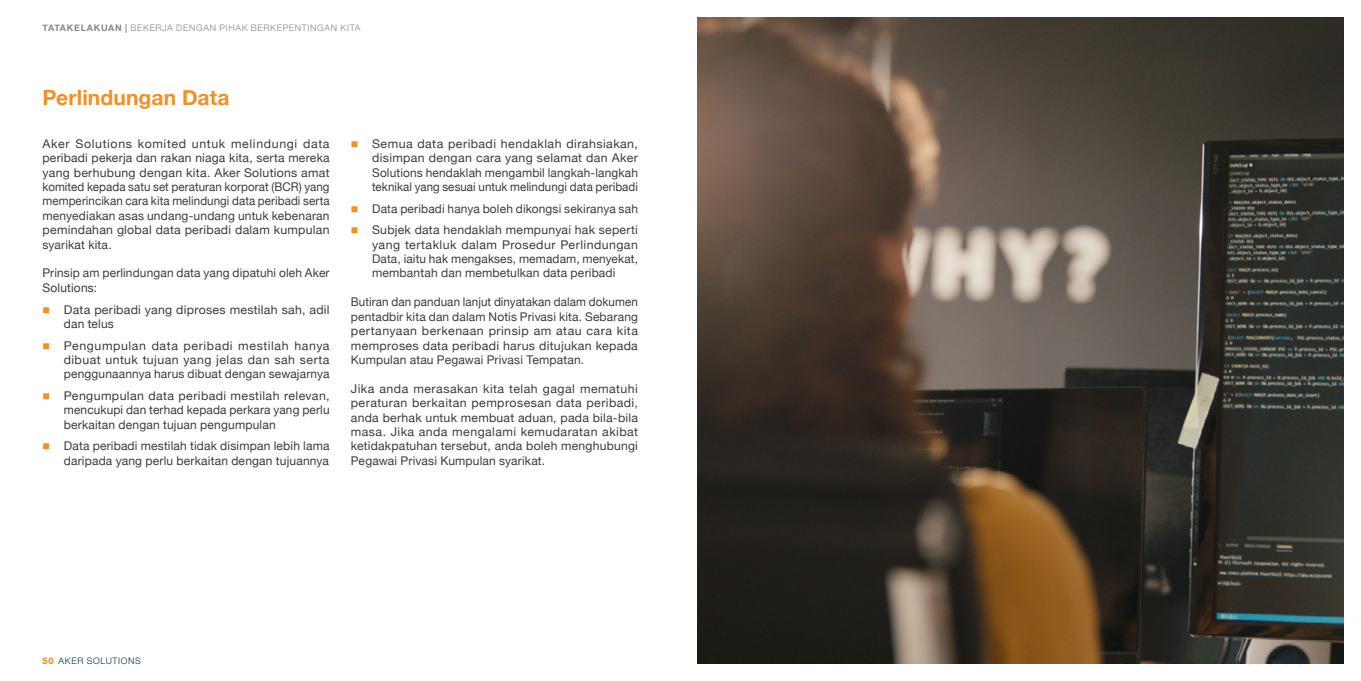
<style>
.page{position:relative;width:1361px;height:681px;background:#fff}
.page>*{position:absolute;margin:0;border:0;box-sizing:border-box;transform-origin:0 0}
.t1{font:700 21px "Helvetica Neue";letter-spacing:.005em;color:#f28f25}
.t2{font:12px/14.4px "Helvetica Neue";letter-spacing:.015em;color:#3c3c3b;text-align:justify}
.t3{font:300 9px "Helvetica Neue";letter-spacing:.075em;color:#818b91}
.t4{font:300 9px "Helvetica Neue LT Std";letter-spacing:.07em;color:#003049}
.s1{font-weight:700}
.s2{color:#f28f25}
.s3{font-weight:700;color:#f08100}
</style>
<div class="page">
<img style="left:697px;top:17px;width:647px;height:646px">
<p class="t3" style="left:43px;top:21px;width:319px"><span class="s1">TATAKELAKUAN |</span> BEKERJA DENGAN PIHAK BERKEPENTINGAN KITA</p>
<h1 class="t1" style="left:43px;top:80px;width:188px">Perlindungan Data</h1>
<p class="t2" style="left:43px;top:137px;width:289px">Aker Solutions komited untuk melindungi data peribadi pekerja dan rakan niaga kita, serta mereka yang berhubung dengan kita. Aker Solutions amat komited kepada satu set peraturan korporat (BCR) yang memperincikan cara kita melindungi data peribadi serta menyediakan asas undang-undang untuk kebenaran pemindahan global data peribadi dalam kumpulan syarikat kita.</p>
<p class="t2" style="left:43px;top:266px;width:289px">Prinsip am perlindungan data yang dipatuhi oleh Aker<br>Solutions:</p>
<p class="t2" style="left:64px;top:302px;width:267px;text-indent:-21px"><span class="s2">■</span> Data peribadi yang diproses mestilah sah, adil dan telus</p>
<p class="t2" style="left:64px;top:338px;width:267px;text-indent:-21px"><span class="s2">■</span> Pengumpulan data peribadi mestilah hanya dibuat untuk tujuan yang jelas dan sah serta penggunaannya harus dibuat dengan sewajarnya</p>
<p class="t2" style="left:64px;top:389px;width:267px;text-indent:-21px"><span class="s2">■</span> Pengumpulan data peribadi mestilah relevan, mencukupi dan terhad kepada perkara yang perlu berkaitan dengan tujuan pengumpulan</p>
<p class="t2" style="left:43px;top:439px;width:289px;text-align:right"><span class="s2">■</span> Data peribadi mestilah tidak disimpan lebih lama daripada yang perlu berkaitan dengan tujuannya</p>
<p class="t2" style="left:372px;top:137px;width:267px;text-indent:-21px"><span class="s2">■</span> Semua data peribadi hendaklah dirahsiakan, disimpan dengan cara yang selamat dan Aker Solutions hendaklah mengambil langkah-langkah teknikal yang sesuai untuk melindungi data peribadi</p>
<p class="t2" style="left:351px;top:202px;width:289px"><span class="s2">■</span> Data peribadi hanya boleh dikongsi sekiranya sah</p>
<p class="t2" style="left:372px;top:223px;width:267px;text-indent:-21px"><span class="s2">■</span> Subjek data hendaklah mempunyai hak seperti yang tertakluk dalam Prosedur Perlindungan Data, iaitu hak mengakses, memadam, menyekat, membantah dan membetulkan data peribadi</p>
<p class="t2" style="left:351px;top:295px;width:289px">Butiran dan panduan lanjut dinyatakan dalam dokumen pentadbir kita dan dalam Notis Privasi kita. Sebarang pertanyaan berkenaan prinsip am atau cara kita memproses data peribadi harus ditujukan kepada Kumpulan atau Pegawai Privasi Tempatan.</p>
<p class="t2" style="left:351px;top:382px;width:289px">Jika anda merasakan kita telah gagal mematuhi peraturan berkaitan pemprosesan data peribadi, anda berhak untuk membuat aduan, pada bila-bila masa. Jika anda mengalami kemudaratan akibat ketidakpatuhan tersebut, anda boleh menghubungi Pegawai Privasi Kumpulan syarikat.</p>
<p class="t4" style="left:43px;top:655px;width:100px"><span class="s3">50</span> AKER SOLUTIONS</p>
</div>
